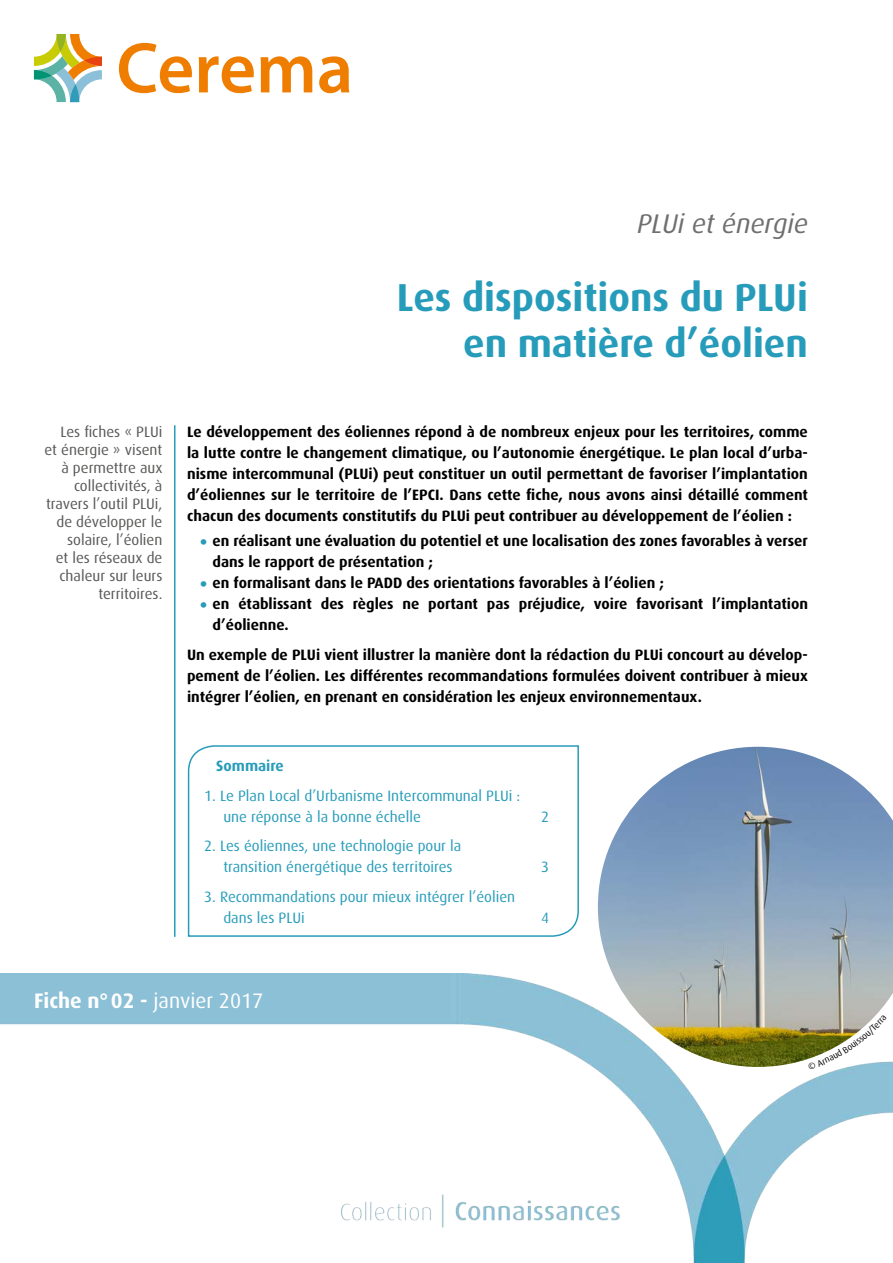
<style>
.page{position:relative;width:893px;height:1263px;background:#fff}
.page>*{position:absolute;margin:0;border:0;box-sizing:border-box;transform-origin:0 0}
.t1{font:700 39px/46.8px "Dax OT";color:#279cba;text-align:right}
.t2{font:italic 27px "Dax OT";color:#706f6f}
.t3{font:21px "Dax OT";color:#fff}
.t4{font:700 15px/21px "Dax OT";color:#000;text-align:justify}
.t5{font:15px/21px "Dax OT";color:#279cba}
.t6{font:15px/18px "Dax OT";color:#575756;text-align:right}
.t7{font:700 15px "Dax OT";color:#279cba}
.s1{font-size:19.5px;color:#279cba}
.s2{font-weight:700}
</style>
<div class="page">
<svg style="left:119px;top:43px;width:73px;height:50px"></svg>
<svg style="left:199px;top:56px;width:55px;height:37px"></svg>
<svg style="left:261px;top:56px;width:51px;height:36px"></svg>
<svg style="left:319px;top:56px;width:30px;height:37px"></svg>
<svg style="left:34px;top:34px;width:68px;height:68px"></svg>
<img style="left:0;top:974px;width:767px;height:289px">
<hr style="left:174px;top:425px;width:2px;height:512px;background:#279cba">
<svg style="left:187px;top:745px;width:392px;height:192px"></svg>
<img style="left:598px;top:747px;width:295px;height:320px">
<svg style="left:767px;top:1015px;width:126px;height:169px"></svg>
<h2 class="t2" style="left:637px;top:209px;width:172px">PLUi et énergie</h2>
<h1 class="t1" style="left:397px;top:274px;width:412px">Les dispositions du PLUi en matière d’éolien</h1>
<p class="t6" style="left:45px;top:423px;width:119px">Les fiches « PLUi et énergie » visent à permettre aux collectivités, à travers l’outil PLUi, de développer le solaire, l’éolien<br>et les réseaux de chaleur sur leurs territoires.</p>
<p class="t4" style="left:187px;top:421px;width:622px">Le développement des éoliennes répond à de nombreux enjeux pour les territoires, comme la lutte contre le changement climatique, ou l’autonomie énergétique. Le plan local d’urba&shy;nisme intercommunal (PLUi) peut constituer un outil permettant de favoriser l’implantation d’éoliennes sur le territoire de l’EPCI. Dans cette fiche, nous avons ainsi détaillé comment chacun des documents constitutifs du PLUi peut contribuer au développement de l’éolien :</p>
<p class="t4" style="left:213px;top:530px;width:597px;text-indent:-13px"><span class="s1">•</span> en réalisant une évaluation du potentiel et une localisation des zones favorables à verser dans le rapport de présentation ;</p>
<p class="t4" style="left:200px;top:572px;width:465px"><span class="s1">•</span> en formalisant dans le PADD des orientations favorables à l’éolien ;</p>
<p class="t4" style="left:213px;top:593px;width:597px;text-indent:-13px"><span class="s1">•</span> en établissant des règles ne portant pas préjudice, voire favorisant l’implantation d’éolienne.</p>
<p class="t4" style="left:187px;top:644px;width:622px">Un exemple de PLUi vient illustrer la manière dont la rédaction du PLUi concourt au dévelop&shy;pement de l’éolien. Les différentes recommandations formulées doivent contribuer à mieux intégrer l’éolien, en prenant en considération les enjeux environnementaux.</p>
<p class="t7" style="left:216px;top:757px;width:69px">Sommaire</p>
<p class="t5" style="left:223px;top:785px;width:298px;text-indent:-19px">1. Le Plan Local d’Urbanisme Intercommunal PLUi : une réponse à la bonne échelle</p>
<p class="t5" style="left:223px;top:835px;width:240px;text-indent:-19px">2. Les éoliennes, une technologie pour la transition énergétique des territoires</p>
<p class="t5" style="left:223px;top:886px;width:293px;text-indent:-19px">3. Recommandations pour mieux intégrer l’éolien dans les PLUi</p>
<p class="t5" style="left:541px;top:806px;width:9px">2</p>
<p class="t5" style="left:541px;top:856px;width:9px">3</p>
<p class="t5" style="left:541px;top:907px;width:9px">4</p>
<h3 class="t3" style="left:34px;top:989px;width:231px"><span class="s2">Fiche n°02 -</span> janvier 2017</h3>
</div>
